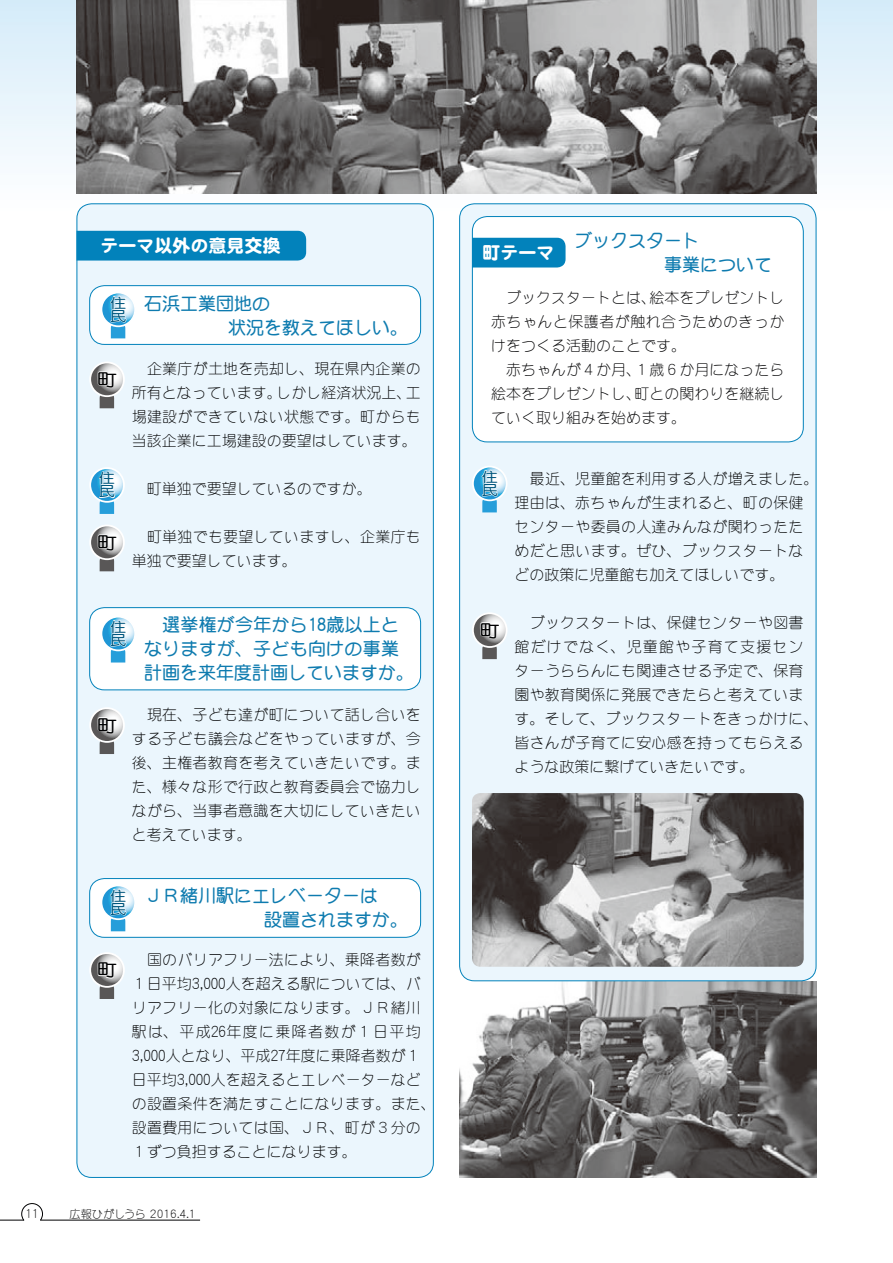
<style>
.page{position:relative;width:893px;height:1263px;background:#fff}
.page>*{position:absolute;margin:0;border:0;box-sizing:border-box;transform-origin:0 0}
.t1{font:18px/24px "DF Maru Gothic Std W7 90 msp RKSJ H";color:#0e7baf}
.t2{font:18px "DF Maru Gothic Std W9 90 msp RKSJ H";color:#fff}
.t3{font:17.1px "DF Maru Gothic Std W7 90 msp RKSJ H";color:#000102;scale:1.18 1}
.t4{font:15px/24px "DFSM Gothic Std W2 90 msp RKSJ H";letter-spacing:.015em;color:#000102}
.t5{font:13.8px/13.2px "DF Maru Gothic Std W7 90 msp RKSJ H";color:#00567d;scale:1.18 1}
.t6{font:13.65px "DFSM Gothic Std W2 90 msp RKSJ H";color:#000102;scale:.88 1}
.t7{font:12.75px "DFSM Gothic Std W2 90 msp RKSJ H";color:#000102;scale:.96 1}
.s1{font-size:20.55px}
.s2{font-size:17.1px}
.s3{font-size:11.25px}
</style>
<div class="page">
<hr style="left:40px;top:1220px;width:160px;height:1px;background:#000102">
<svg style="left:0;top:1203px;width:43px;height:18px"></svg>
<div style="left:0;top:0;width:893px;height:225px;background:linear-gradient(to bottom,#d2e8f5,#fdfdfd)"></div>
<div style="left:77px;top:204px;width:356px;height:973px;background:#ebf6fd;border-radius:15px"></div>
<div style="left:77px;top:231px;width:229px;height:30px;background:#0282bb"></div>
<div style="left:90px;top:286px;width:331px;height:58px;background:#fff;border-radius:15px"></div>
<div style="left:89px;top:285px;width:332px;height:60px;border:1px solid #0282bb;border-radius:15px"></div>
<svg style="left:101px;top:293px;width:34px;height:33px"></svg>
<div style="left:101px;top:292px;width:35px;height:35px;border:2px solid #fff;border-radius:50%"></div>
<svg style="left:110px;top:295px;width:17px;height:43px"></svg>
<svg style="left:90px;top:468px;width:34px;height:34px"></svg>
<div style="left:89px;top:467px;width:36px;height:36px;border:2px solid #fff;border-radius:50%"></div>
<svg style="left:98px;top:471px;width:18px;height:43px"></svg>
<svg style="left:90px;top:362px;width:34px;height:34px"></svg>
<div style="left:89px;top:362px;width:36px;height:35px;border:2px solid #fff;border-radius:50%"></div>
<svg style="left:97px;top:371px;width:20px;height:37px"></svg>
<svg style="left:90px;top:525px;width:34px;height:34px"></svg>
<div style="left:89px;top:525px;width:36px;height:35px;border:2px solid #fff;border-radius:50%"></div>
<svg style="left:97px;top:534px;width:20px;height:37px"></svg>
<div style="left:90px;top:608px;width:331px;height:82px;background:#fff;border-radius:15px"></div>
<div style="left:89px;top:607px;width:332px;height:83px;border:1px solid #0282bb;border-radius:15px"></div>
<svg style="left:101px;top:617px;width:34px;height:33px"></svg>
<div style="left:101px;top:616px;width:35px;height:35px;border:2px solid #fff;border-radius:50%"></div>
<svg style="left:110px;top:619px;width:17px;height:44px"></svg>
<svg style="left:90px;top:708px;width:34px;height:34px"></svg>
<div style="left:89px;top:707px;width:36px;height:36px;border:2px solid #fff;border-radius:50%"></div>
<svg style="left:97px;top:717px;width:20px;height:37px"></svg>
<div style="left:90px;top:879px;width:331px;height:58px;background:#fff;border-radius:15px"></div>
<div style="left:89px;top:878px;width:332px;height:60px;border:1px solid #0282bb;border-radius:15px"></div>
<svg style="left:101px;top:885px;width:34px;height:34px"></svg>
<div style="left:101px;top:885px;width:35px;height:35px;border:2px solid #fff;border-radius:50%"></div>
<svg style="left:110px;top:888px;width:17px;height:43px"></svg>
<svg style="left:90px;top:953px;width:34px;height:34px"></svg>
<div style="left:89px;top:952px;width:36px;height:36px;border:2px solid #fff;border-radius:50%"></div>
<svg style="left:97px;top:962px;width:20px;height:37px"></svg>
<img style="left:459px;top:981px;width:357px;height:197px">
<div style="left:460px;top:204px;width:356px;height:777px;background:#ebf6fd;border-radius:15px"></div>
<svg style="left:473px;top:467px;width:34px;height:33px"></svg>
<div style="left:472px;top:466px;width:35px;height:35px;border:2px solid #fff;border-radius:50%"></div>
<svg style="left:481px;top:469px;width:17px;height:43px"></svg>
<svg style="left:473px;top:613px;width:34px;height:34px"></svg>
<div style="left:472px;top:612px;width:35px;height:36px;border:2px solid #fff;border-radius:50%"></div>
<svg style="left:480px;top:622px;width:20px;height:37px"></svg>
<div style="left:472px;top:217px;width:331px;height:225px;background:#fff;border-radius:15px"></div>
<div style="left:472px;top:216px;width:332px;height:226px;border:1px solid #0282bb;border-radius:15px"></div>
<div style="left:472px;top:238px;width:93px;height:30px;background:#0282bb"></div>
<img style="left:472px;top:793px;width:332px;height:174px;border-radius:9px">
<img style="left:77px;top:0;width:739px;height:194px">
<p class="t2" style="left:101px;top:239px;width:181px">テーマ以外の意見交換</p>
<p class="t5" style="left:110px;top:298px;width:15px">住民</p>
<p class="t1" style="left:228px;top:293px;width:181px;text-indent:-84px">石浜工業団地の<br>状況を教えてほしい。</p>
<p class="t3" style="left:97px;top:373px;width:18px">町</p>
<p class="t5" style="left:99px;top:473px;width:15px">住民</p>
<p class="t3" style="left:97px;top:536px;width:18px">町</p>
<p class="t4" style="left:132px;top:359px;width:291px;text-align:justify">　企業庁が土地を売却し、現在県内企業の所有となっています。しかし経済状況上、工場建設ができていない状態です。町からも当該企業に工場建設の要望はしています。</p>
<p class="t4" style="left:132px;top:479px;width:241px">　町単独で要望しているのですか。</p>
<p class="t4" style="left:132px;top:527px;width:291px">　町単独でも要望していますし、企業庁も単独で要望しています。</p>
<p class="t5" style="left:110px;top:622px;width:15px">住民</p>
<p class="t1" style="left:144px;top:615px;width:271px">　選挙権が今年から<span class="s1">18</span>歳以上となりますが、子ども向けの事業計画を来年度計画していますか。</p>
<p class="t3" style="left:97px;top:719px;width:18px">町</p>
<p class="t4" style="left:132px;top:705px;width:291px;text-align:justify">　現在、子ども達が町について話し合いをする子ども議会などをやっていますが、今後、主権者教育を考えていきたいです。また、様々な形で行政と教育委員会で協力しながら、当事者意識を大切にしていきたいと考えています。</p>
<p class="t5" style="left:110px;top:891px;width:15px">住民</p>
<p class="t1" style="left:264px;top:886px;width:145px;text-indent:-120px">ＪＲ緒川駅にエレベーターは<br>設置されますか。</p>
<p class="t3" style="left:97px;top:964px;width:18px">町</p>
<p class="t4" style="left:132px;top:950px;width:306px">　国のバリアフリー法により、乗降者数が<br>１日平均<span class="s2">3,000</span>人を超える駅については、バリアフリー化の対象になります。ＪＲ緒川駅は、平成<span class="s2">26</span>年度に乗降者数が１日平均<br><span class="s2">3,000</span>人となり、平成<span class="s2">27</span>年度に乗降者数が１日平均<span class="s2">3,000</span>人を超えるとエレベーターなどの設置条件を満たすことになります。また、設置費用については国、ＪＲ、町が３分の<br>１ずつ負担することになります。</p>
<p class="t6" style="left:25px;top:1207px;width:16px">11</p>
<p class="t7" style="left:69px;top:1208px;width:133px"><span class="s3">広報ひがしうら</span> 2016.4.1</p>
<p class="t1" style="left:664px;top:231px;width:109px;text-indent:-90px">ブックスタート<br>事業について</p>
<p class="t4" style="left:491px;top:288px;width:295px">　ブックスタートとは、絵本をプレゼントし赤ちゃんと保護者が触れ合うためのきっかけをつくる活動のことです。<br>　赤ちゃんが４か月、１歳６か月になったら絵本をプレゼントし、町との関わりを継続していく取り組みを始めます。</p>
<p class="t2" style="left:482px;top:246px;width:73px">町テーマ</p>
<p class="t5" style="left:482px;top:472px;width:15px">住民</p>
<p class="t3" style="left:480px;top:624px;width:18px">町</p>
<p class="t4" style="left:514px;top:468px;width:306px">　最近、児童館を利用する人が増えました。理由は、赤ちゃんが生まれると、町の保健センターや委員の人達みんなが関わったためだと思います。ぜひ、ブックスタートなどの政策に児童館も加えてほしいです。</p>
<p class="t4" style="left:514px;top:612px;width:306px">　ブックスタートは、保健センターや図書館だけでなく、児童館や子育て支援センターうららんにも関連させる予定で、保育園や教育関係に発展できたらと考えています。そして、ブックスタートをきっかけに、皆さんが子育てに安心感を持ってもらえるような政策に繋げていきたいです。</p>
</div>
